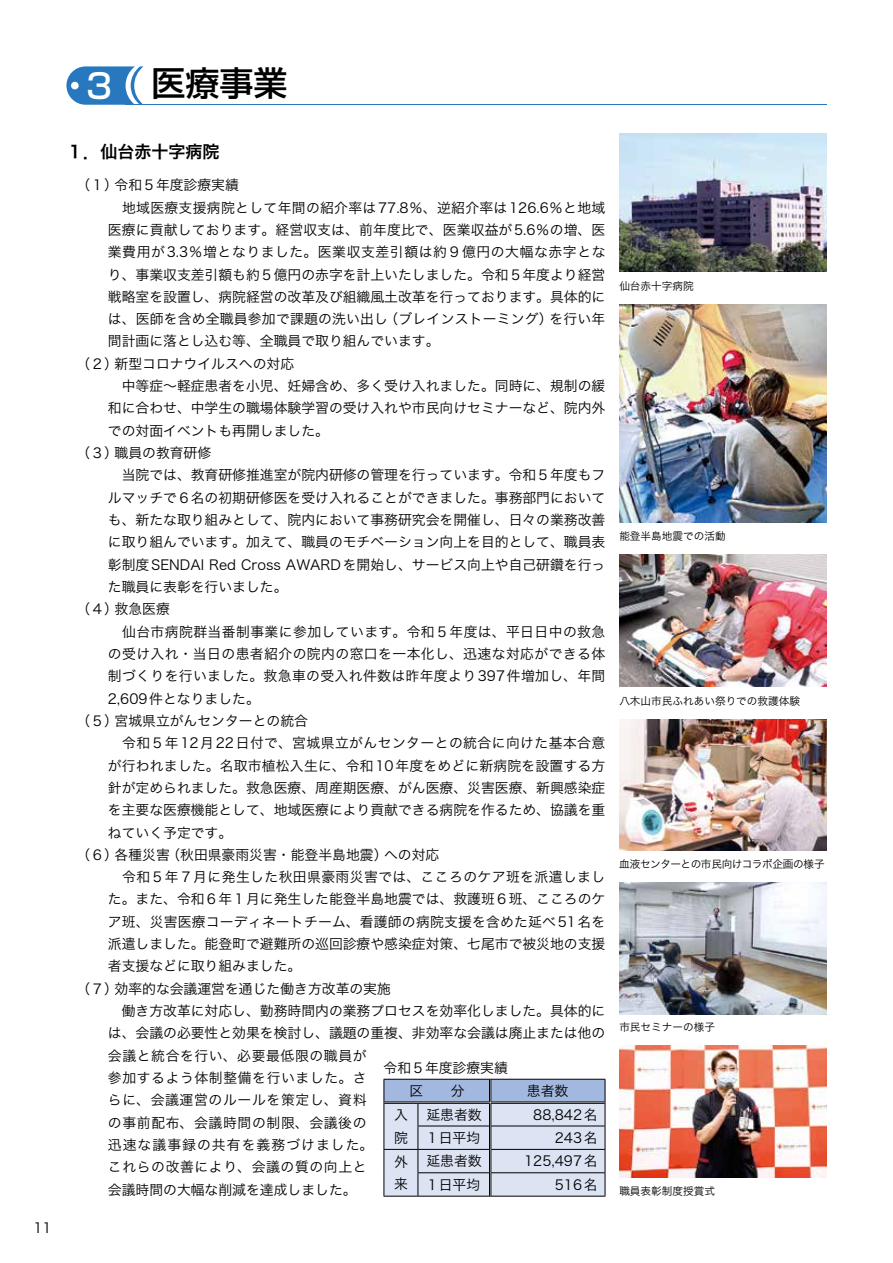
<style>
.page{position:relative;width:893px;height:1263px;background:#fff}
.page>*{position:absolute;margin:0;border:0;box-sizing:border-box;transform-origin:0 0}
.t1{font:500 34.05px "Shin Go Pro";color:#000}
.t2{font:16.95px "Hira Kaku Pro W6";color:#000}
.t3{font:13.8px/22.4px "Hira Kaku Pro W3";color:#000}
.t4{font:13.8px "Hira Kaku Pro W3";letter-spacing:.03em;color:#000}
.t5{font:13.8px "Hira Kaku Pro W3";letter-spacing:.045em;color:#000}
.t6{font:13.8px "Hira Kaku Pro W3";letter-spacing:.025em;color:#000}
.t7{font:13.8px "Hira Kaku Pro W3";letter-spacing:.05em;color:#000}
.t8{font:13.8px "Hira Kaku Pro W3";letter-spacing:.075em;color:#000}
.t9{font:10.65px "Hira Kaku Pro W3";color:#000}
.t10{font:10.65px "Hira Kaku Pro W3";letter-spacing:-.03em;color:#000}
.s1{color:#fff}
</style>
<div class="page">
<hr style="left:125px;top:104px;width:701px;height:1px;background:#2778be">
<svg style="left:66px;top:66px;width:78px;height:39px"></svg>
<div style="left:71px;top:82px;width:8px;height:7px;background:#fff;border-radius:50%"></div>
<hr style="left:384px;top:1196px;width:34px;height:1px;background:#000">
<hr style="left:418px;top:1196px;width:72px;height:1px;background:#000">
<hr style="left:490px;top:1196px;width:115px;height:1px;background:#000">
<svg style="left:384px;top:1079px;width:222px;height:117px;background:#c9d2e5"></svg>
<hr style="left:384px;top:1101px;width:34px;height:1px;background:#000">
<hr style="left:384px;top:1103px;width:34px;height:1px;background:#000">
<hr style="left:418px;top:1101px;width:72px;height:1px;background:#000">
<hr style="left:418px;top:1103px;width:72px;height:1px;background:#000">
<hr style="left:491px;top:1101px;width:114px;height:1px;background:#000">
<hr style="left:491px;top:1103px;width:114px;height:1px;background:#000">
<img style="left:619px;top:133px;width:207px;height:139px">
<img style="left:619px;top:304px;width:207px;height:218px">
<img style="left:619px;top:555px;width:207px;height:132px">
<img style="left:619px;top:719px;width:207px;height:132px">
<img style="left:619px;top:882px;width:207px;height:132px">
<img style="left:619px;top:1045px;width:207px;height:132px">
<p class="t3" style="left:33px;top:1216px;width:20px">11</p>
<h1 class="t1" style="left:82px;top:55px;width:207px"><span class="s1">３</span> 医療事業</h1>
<p class="t2" style="left:66px;top:137px;width:155px">１．仙台赤十字病院</p>
<p class="t3" style="left:77px;top:173px;width:164px">（１）令和５年度診療実績</p>
<p class="t6" style="left:108px;top:195px;width:499px">　地域医療支援病院として年間の紹介率は77.8％、逆紹介率は126.6％と地域</p>
<p class="t3" style="left:108px;top:218px;width:499px">医療に貢献しております。経営収支は、前年度比で、医業収益が5.6％の増、医</p>
<p class="t5" style="left:108px;top:240px;width:499px">業費用が3.3％増となりました。医業収支差引額は約９億円の大幅な赤字とな</p>
<p class="t3" style="left:108px;top:262px;width:499px">り、事業収支差引額も約５億円の赤字を計上いたしました。令和５年度より経営</p>
<p class="t3" style="left:108px;top:284px;width:499px">戦略室を設置し、病院経営の改革及び組織風土改革を行っております。具体的に</p>
<p class="t3" style="left:108px;top:307px;width:499px">は、医師を含め全職員参加で課題の洗い出し（ブレインストーミング）を行い年</p>
<p class="t3" style="left:108px;top:329px;width:333px">間計画に落とし込む等、全職員で取り組んでいます。</p>
<p class="t3" style="left:77px;top:351px;width:219px">（２）新型コロナウイルスへの対応</p>
<p class="t3" style="left:108px;top:374px;width:499px">　中等症～軽症患者を小児、妊婦含め、多く受け入れました。同時に、規制の緩</p>
<p class="t3" style="left:108px;top:396px;width:499px">和に合わせ、中学生の職場体験学習の受け入れや市民向けセミナーなど、院内外</p>
<p class="t3" style="left:108px;top:418px;width:223px">での対面イベントも再開しました。</p>
<p class="t3" style="left:77px;top:441px;width:136px">（３）職員の教育研修</p>
<p class="t3" style="left:108px;top:463px;width:499px">　当院では、教育研修推進室が院内研修の管理を行っています。令和５年度もフ</p>
<p class="t3" style="left:108px;top:485px;width:499px">ルマッチで６名の初期研修医を受け入れることができました。事務部門において</p>
<p class="t3" style="left:108px;top:508px;width:499px">も、新たな取り組みとして、院内において事務研究会を開催し、日々の業務改善</p>
<p class="t3" style="left:108px;top:530px;width:499px">に取り組んでいます。加えて、職員のモチベーション向上を目的として、職員表</p>
<p class="t3" style="left:108px;top:552px;width:499px">彰制度SENDAI Red Cross AWARDを開始し、サービス向上や自己研鑽を行っ</p>
<p class="t3" style="left:108px;top:575px;width:181px">た職員に表彰を行いました。</p>
<p class="t3" style="left:77px;top:597px;width:95px">（４）救急医療</p>
<p class="t4" style="left:108px;top:619px;width:499px">　仙台市病院群当番制事業に参加しています。令和５年度は、平日日中の救急</p>
<p class="t4" style="left:108px;top:641px;width:499px">の受け入れ・当日の患者紹介の院内の窓口を一本化し、迅速な対応ができる体</p>
<p class="t6" style="left:108px;top:664px;width:499px">制づくりを行いました。救急車の受入れ件数は昨年度より397件増加し、年間</p>
<p class="t3" style="left:108px;top:686px;width:153px">2,609件となりました。</p>
<p class="t3" style="left:77px;top:708px;width:233px">（５）宮城県立がんセンターとの統合</p>
<p class="t4" style="left:108px;top:731px;width:499px">　令和５年12月22日付で、宮城県立がんセンターとの統合に向けた基本合意</p>
<p class="t3" style="left:108px;top:753px;width:499px">が行われました。名取市植松入生に、令和10年度をめどに新病院を設置する方</p>
<p class="t3" style="left:108px;top:775px;width:499px">針が定められました。救急医療、周産期医療、がん医療、災害医療、新興感染症</p>
<p class="t3" style="left:108px;top:798px;width:499px">を主要な医療機能として、地域医療により貢献できる病院を作るため、協議を重</p>
<p class="t3" style="left:108px;top:820px;width:126px">ねていく予定です。</p>
<p class="t3" style="left:77px;top:842px;width:364px">（６）各種災害（秋田県豪雨災害・能登半島地震）への対応</p>
<p class="t4" style="left:108px;top:865px;width:499px">　令和５年７月に発生した秋田県豪雨災害では、こころのケア班を派遣しまし</p>
<p class="t3" style="left:108px;top:887px;width:499px">た。また、令和６年１月に発生した能登半島地震では、救護班６班、こころのケ</p>
<p class="t3" style="left:108px;top:909px;width:499px">ア班、災害医療コーディネートチーム、看護師の病院支援を含めた延べ51名を</p>
<p class="t3" style="left:108px;top:932px;width:499px">派遣しました。能登町で避難所の巡回診療や感染症対策、七尾市で被災地の支援</p>
<p class="t3" style="left:108px;top:954px;width:195px">者支援などに取り組みました。</p>
<p class="t3" style="left:77px;top:976px;width:316px">（７）効率的な会議運営を通じた働き方改革の実施</p>
<p class="t3" style="left:108px;top:999px;width:499px">　働き方改革に対応し、勤務時間内の業務プロセスを効率化しました。具体的に</p>
<p class="t3" style="left:108px;top:1021px;width:499px">は、会議の必要性と効果を検討し、議題の重複、非効率な会議は廃止または他の</p>
<p class="t5" style="left:108px;top:1043px;width:260px">会議と統合を行い、必要最低限の職員が</p>
<p class="t5" style="left:108px;top:1065px;width:260px">参加するよう体制整備を行いました。さ</p>
<p class="t7" style="left:108px;top:1088px;width:260px">らに、会議運営のルールを策定し、資料</p>
<p class="t7" style="left:108px;top:1110px;width:260px">の事前配布、会議時間の制限、会議後の</p>
<p class="t8" style="left:108px;top:1132px;width:267px">迅速な議事録の共有を義務づけました。</p>
<p class="t5" style="left:108px;top:1155px;width:260px">これらの改善により、会議の質の向上と</p>
<p class="t3" style="left:108px;top:1177px;width:250px">会議時間の大幅な削減を達成しました。</p>
<p class="t3" style="left:409px;top:1055px;width:100px;line-height:23.1px;text-indent:-26px">令和５年度診療実績区　　分</p>
<p class="t3" style="left:527px;top:1078px;width:43px">患者数</p>
<p class="t3" style="left:394px;top:1103px;width:15px">入院</p>
<p class="t3" style="left:426px;top:1102px;width:57px">延患者数</p>
<p class="t3" style="left:533px;top:1102px;width:66px">88,842名</p>
<p class="t3" style="left:428px;top:1125px;width:54px">1日平均</p>
<p class="t3" style="left:555px;top:1125px;width:44px">243名</p>
<p class="t3" style="left:394px;top:1149px;width:15px">外来</p>
<p class="t3" style="left:426px;top:1149px;width:57px">延患者数</p>
<p class="t3" style="left:524px;top:1149px;width:75px">125,497名</p>
<p class="t3" style="left:428px;top:1172px;width:54px">1日平均</p>
<p class="t3" style="left:555px;top:1172px;width:44px">516名</p>
<p class="t9" style="left:619px;top:276px;width:76px">仙台赤十字病院</p>
<p class="t9" style="left:619px;top:527px;width:108px">能登半島地震での活動</p>
<p class="t9" style="left:619px;top:691px;width:182px">八木山市民ふれあい祭りでの救護体験</p>
<p class="t10" style="left:619px;top:854px;width:207px">血液センターとの市民向けコラボ企画の様子</p>
<p class="t9" style="left:619px;top:1018px;width:97px">市民セミナーの様子</p>
<p class="t9" style="left:619px;top:1182px;width:97px">職員表彰制度授賞式</p>
</div>
